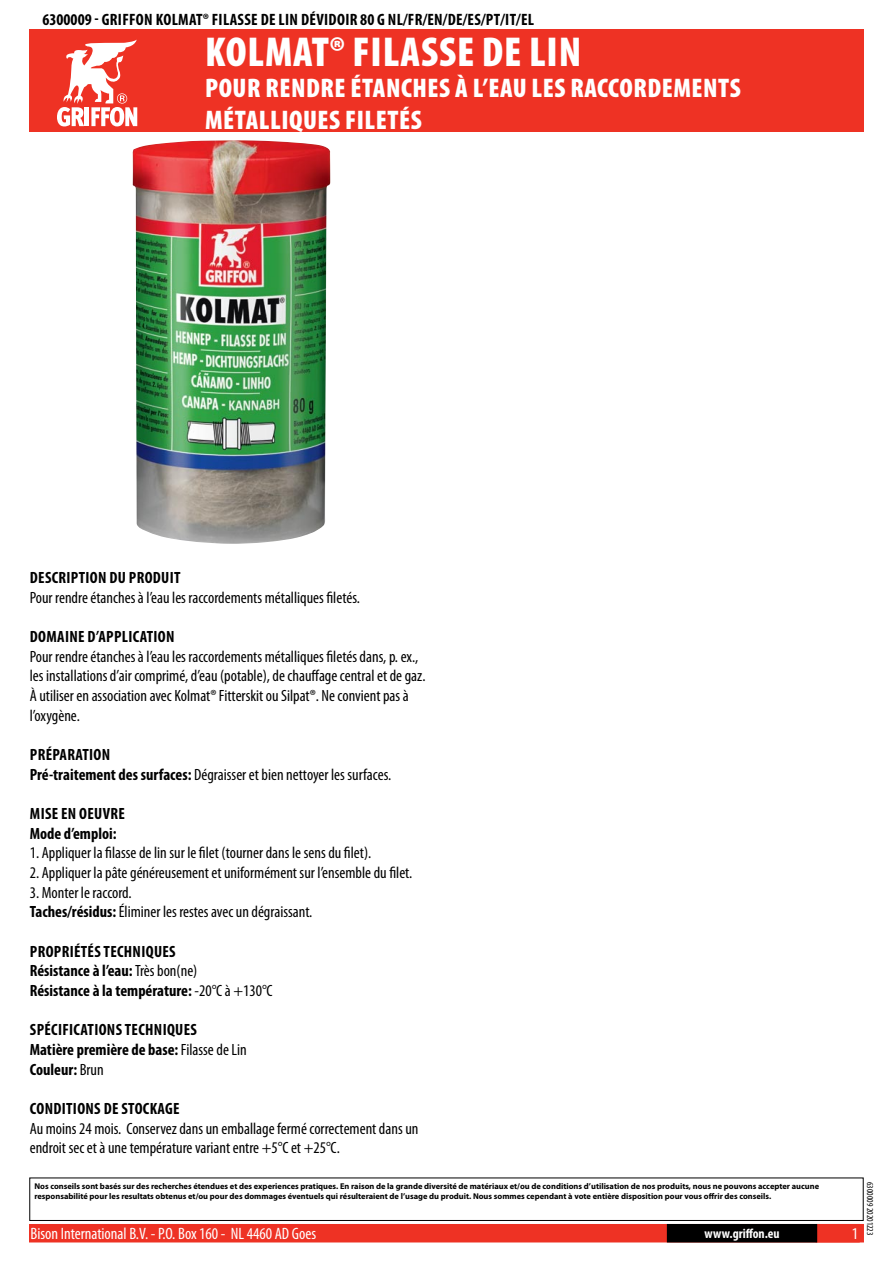
<style>
.page{position:relative;width:893px;height:1263px;background:#fff}
.page>*{position:absolute;margin:0;border:0;box-sizing:border-box;transform-origin:0 0}
.t1{font:900 condensed 42px "Myriad Pro";letter-spacing:.02em;color:#fff}
.t2{font:900 condensed 27px/32.4px "Myriad Pro";letter-spacing:.02em;color:#fff}
.t3{font:700 condensed 16.5px "Myriad Pro";letter-spacing:.02em;color:#000}
.t4{font:condensed 16.5px "Myriad Pro";color:#fff}
.t5{font:condensed 16.35px/19.6px "Myriad Pro";color:#000}
.t6{font:700 condensed 16.35px/19.6px "Myriad Pro";letter-spacing:.02em;color:#000}
.t7{font:700 condensed 13.5px "Myriad Pro";color:#fff}
.t8{font:condensed 9px "Myriad Pro";color:#000}
.t9{font:700 8.4px/10.1px "Myriad Pro";color:#000}
.s1{font-weight:400}
.s2{font-weight:700}
</style>
<div class="page">
<div style="left:30px;top:1225px;width:833px;height:17px;background:#ee3224"></div>
<div style="left:29px;top:1224px;width:835px;height:18px;border:2px solid #ee3224"></div>
<div style="left:816px;top:1224px;width:44px;height:18px;border:2px solid #ee3224"></div>
<div style="left:668px;top:1225px;width:148px;height:17px;background:#000"></div>
<div style="left:667px;top:1224px;width:150px;height:18px;border:2px solid #000"></div>
<div style="left:29px;top:1177px;width:835px;height:44px;border:1px solid #000"></div>
<div style="left:30px;top:30px;width:834px;height:102px;background:#ee3224"></div>
<svg style="left:57px;top:39px;width:80px;height:87px"></svg>
<img style="left:132px;top:140px;width:199px;height:404px">
<p class="t3" style="left:43px;top:9px;width:486px">6300009 - GRIFFON KOLMAT® FILASSE DE LIN DÉVIDOIR 80 G NL/FR/EN/DE/ES/PT/IT/EL</p>
<h1 class="t1" style="left:205px;top:25px;width:378px">KOLMAT® FILASSE DE LIN</h1>
<h2 class="t2" style="left:205px;top:71px;width:537px">POUR RENDRE ÉTANCHES À L’EAU LES RACCORDEMENTS<br>MÉTALLIQUES FILETÉS</h2>
<p class="t6" style="left:30px;top:568px;width:152px">DESCRIPTION DU PRODUIT</p>
<p class="t5" style="left:30px;top:587px;width:332px">Pour rendre étanches à l’eau les raccordements métalliques filetés.</p>
<p class="t6" style="left:30px;top:626px;width:146px">DOMAINE D’APPLICATION</p>
<p class="t5" style="left:30px;top:646px;width:397px">Pour rendre étanches à l’eau les raccordements métalliques filetés dans, p. ex., les installations d’air comprimé, d’eau (potable), de chauffage central et de gaz.<br>À utiliser en association avec Kolmat® Fitterskit ou Silpat®. Ne convient pas à l’oxygène.</p>
<p class="t6" style="left:30px;top:744px;width:363px">PRÉPARATION<br>PRÉ-TRAITEMENT DES SURFACES: <span class="s1">Dégraisser et bien nettoyer les surfaces.</span></p>
<p class="t6" style="left:30px;top:803px;width:97px">MISE EN OEUVRE<br>MODE D’EMPLOI:</p>
<p class="t5" style="left:30px;top:843px;width:343px">1. Appliquer la filasse de lin sur le filet (tourner dans le sens du filet).</p>
<p class="t5" style="left:30px;top:862px;width:384px">2. Appliquer la pâte généreusement et uniformément sur l’ensemble du filet.</p>
<p class="t5" style="left:30px;top:882px;width:284px">3. Monter le raccord.<br><span class="s2">TACHES/RÉSIDUS:</span> Éliminer les restes avec un dégraissant.</p>
<p class="t6" style="left:30px;top:941px;width:244px">PROPRIÉTÉS TECHNIQUES<br>RÉSISTANCE À L’EAU: <span class="s1">Très bon(ne)<br></span>RÉSISTANCE À LA TEMPÉRATURE: <span class="s1">-20°C à +130°C</span></p>
<p class="t6" style="left:30px;top:1020px;width:218px">SPÉCIFICATIONS TECHNIQUES<br>MATIÈRE PREMIÈRE DE BASE: <span class="s1">Filasse de Lin<br></span>COULEUR: <span class="s1">Brun</span></p>
<p class="t6" style="left:30px;top:1098px;width:151px">CONDITIONS DE STOCKAGE</p>
<p class="t5" style="left:30px;top:1118px;width:390px">Au moins 24 mois. Conservez dans un emballage fermé correctement dans un endroit sec et à une température variant entre +5°C et +25°C.</p>
<p class="t9" style="left:34px;top:1181px;width:786px">Nos conseils sont basés sur des recherches étendues et des experiences pratiques. En raison de la grande diversité de matériaux et/ou de conditions d’utilisation de nos produits, nous ne pouvons accepter aucune responsabilité pour les resultats obtenus et/ou pour des dommages éventuels qui résulteraient de l’usage du produit. Nous sommes cependant à vote entière disposition pour vous offrir des conseils.</p>
<p class="t4" style="left:31px;top:1224px;width:287px">Bison International B.V. - P.O. Box 160 - NL 4460 AD Goes</p>
<p class="t7" style="left:704px;top:1225px;width:77px">WWW.GRIFFON.EU</p>
<p class="t4" style="left:852px;top:1224px;width:8px">1</p>
<p class="t8" style="left:875px;top:1182px;width:55px;rotate:90deg">6300009 20201223</p>
</div>
